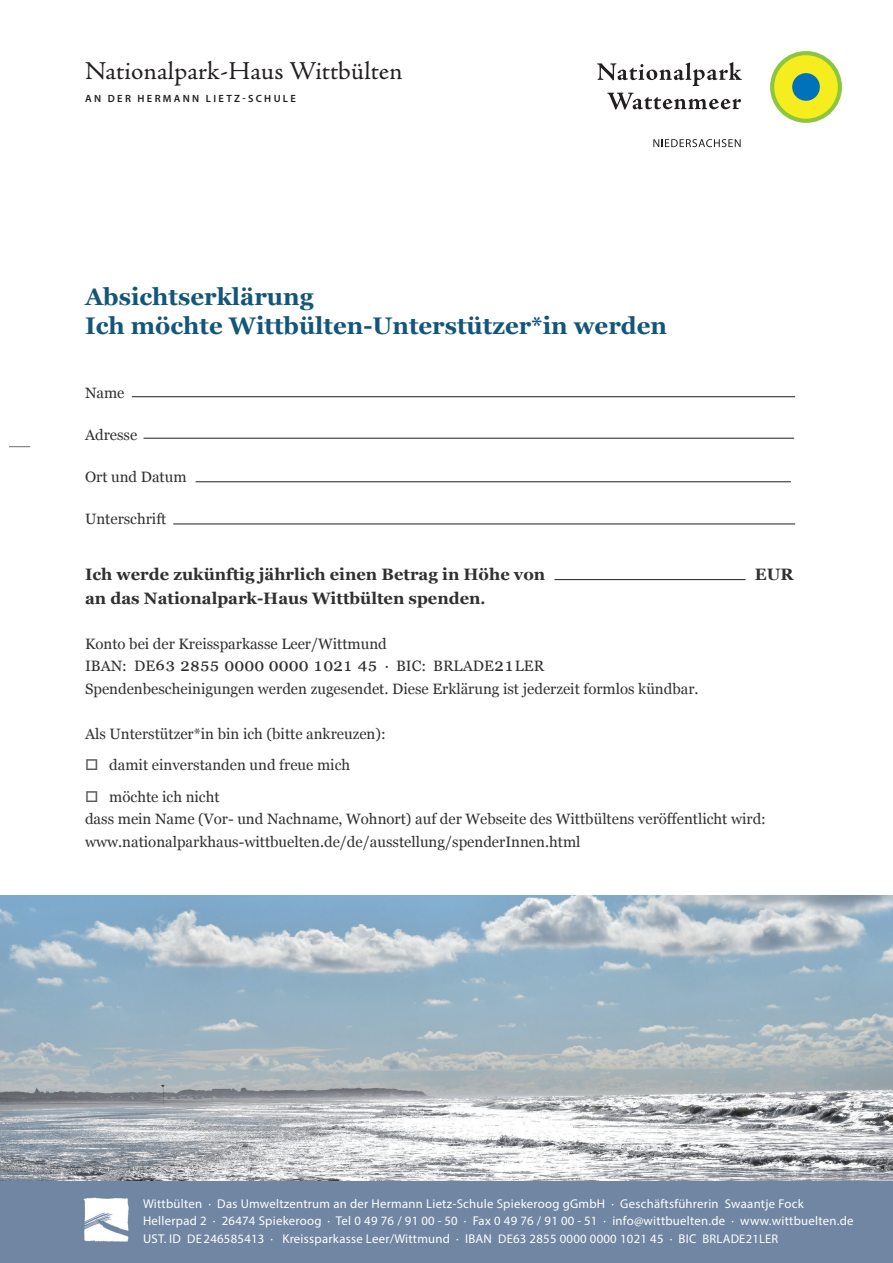
<style>
.page{position:relative;width:893px;height:1263px;background:#fff}
.page>*{position:absolute;margin:0;border:0;box-sizing:border-box;transform-origin:0 0}
.t1{font:25.95px "Adobe Jenson Pro";letter-spacing:.005em;color:#231f20}
.t2{font:700 24px/28.5px "Georgia";color:#135679}
.t3{font:21px "Georgia";letter-spacing:-.025em;color:#312f30}
.t4{font:700 16.5px "Georgia";color:#312f30}
.t5{font:15px/22.5px "Georgia";color:#312f30}
.t6{font:12.75px/17.4px "Myriad Pro";letter-spacing:.02em;color:#fff}
.t7{font:600 10.5px "Myriad Pro";letter-spacing:.22em;color:#231f20}
.s1{font-size:15px}
.s2{color:#57585a}
.s3{font-size:12.45px}
.s4{font-size:12.6px}
</style>
<div class="page">
<div style="left:0;top:1178px;width:893px;height:85px;background:#7086a3"></div>
<div style="left:770px;top:51px;width:72px;height:72px;background:#8bc63e;border-radius:50%"></div>
<div style="left:774px;top:55px;width:64px;height:64px;background:#f5ed1e;border-radius:50%"></div>
<div style="left:792px;top:73px;width:28px;height:28px;background:#0072bc;border-radius:50%"></div>
<svg style="left:607px;top:93px;width:134px;height:17px"></svg>
<svg style="left:597px;top:62px;width:145px;height:24px"></svg>
<svg style="left:653px;top:139px;width:88px;height:8px"></svg>
<img style="left:0;top:895px;width:893px;height:285px">
<img style="left:83px;top:1197px;width:46px;height:45px">
<svg style="left:9px;top:446px;width:21px;height:1px"></svg>
<hr style="left:132px;top:396px;width:663px;height:1px;background:#231f20">
<hr style="left:144px;top:438px;width:650px;height:1px;background:#231f20">
<hr style="left:196px;top:481px;width:595px;height:1px;background:#231f20">
<hr style="left:173px;top:524px;width:622px;height:1px;background:#231f20">
<hr style="left:554px;top:579px;width:192px;height:1px;background:#231f20">
<h1 class="t1" style="left:85px;top:57px;width:319px">Nationalpark-Haus Wittbülten</h1>
<p class="t7" style="left:85px;top:92px;width:212px">AN DER HERMANN LIETZ-SCHULE</p>
<h2 class="t2" style="left:85px;top:281px;width:583px">Absichtserklärung<br>Ich möchte Wittbülten-Unterstützer*in werden</h2>
<p class="t5" style="left:85px;top:381px;width:41px">Name</p>
<p class="t5" style="left:85px;top:423px;width:54px">Adresse</p>
<p class="t5" style="left:85px;top:465px;width:103px">Ort und Datum</p>
<p class="t5" style="left:85px;top:507px;width:83px">Unterschrift</p>
<p class="t4" style="left:85px;top:562px;width:462px">Ich werde zukünftig jährlich einen Betrag in Höhe von</p>
<p class="t4" style="left:755px;top:562px;width:40px">EUR</p>
<p class="t4" style="left:85px;top:586px;width:402px">an das Nationalpark-Haus Wittbülten spenden<span class="s1">.</span></p>
<p class="t5" style="left:85px;top:632px;width:303px">Konto bei der Kreissparkasse Leer/Wittmund</p>
<h3 class="t3" style="left:85px;top:649px;width:461px"><span class="s1">IBAN: DE</span>₆₃ ₂₈₅₅ ₀₀₀₀ ₀₀₀₀ ₁₀₂₁ ₄₅ <span class="s1">· BIC: BRLADE</span>₂₁<span class="s1">LER</span></h3>
<p class="t5" style="left:85px;top:677px;width:615px">Spendenbescheinigungen werden zugesendet. Diese Erklärung ist jederzeit formlos kündbar.</p>
<p class="t5" style="left:85px;top:722px;width:302px">Als Unterstützer*in bin ich (bitte ankreuzen):</p>
<p class="t5" style="left:85px;top:753px;width:267px"><span class="s2">□</span> damit einverstanden und freue mich</p>
<p class="t5" style="left:85px;top:785px;width:682px"><span class="s2">□</span> möchte ich nicht<br>dass mein Name (Vor- und Nachname, Wohnort) auf der Webseite des Wittbültens veröffentlicht wird: www.nationalparkhaus-wittbuelten.de/de/ausstellung/spenderInnen.html</p>
<p class="t6" style="left:143px;top:1194px;width:712px">Wittbülten · Das Umweltzentrum an der Hermann Lietz-Schule Spiekeroog gGmbH · Geschäftsführerin Swaantje Fock<br>Hellerpad 2 · 26474 Spiekeroog · Tel 0 49 76 / 91 00 - 50 · Fax 0 49 76 / 91 00 - 51 · info@wittbuelten.de · www.wittbuelten.de<br>UST. ID <span class="s3">DE</span> 246585413 · Kreissparkasse Leer/Wittmund · IBAN <span class="s3">DE</span>63 2855 0000 0000 1021 45 · BIC <span class="s4">BRLADE21LER</span></p>
</div>
